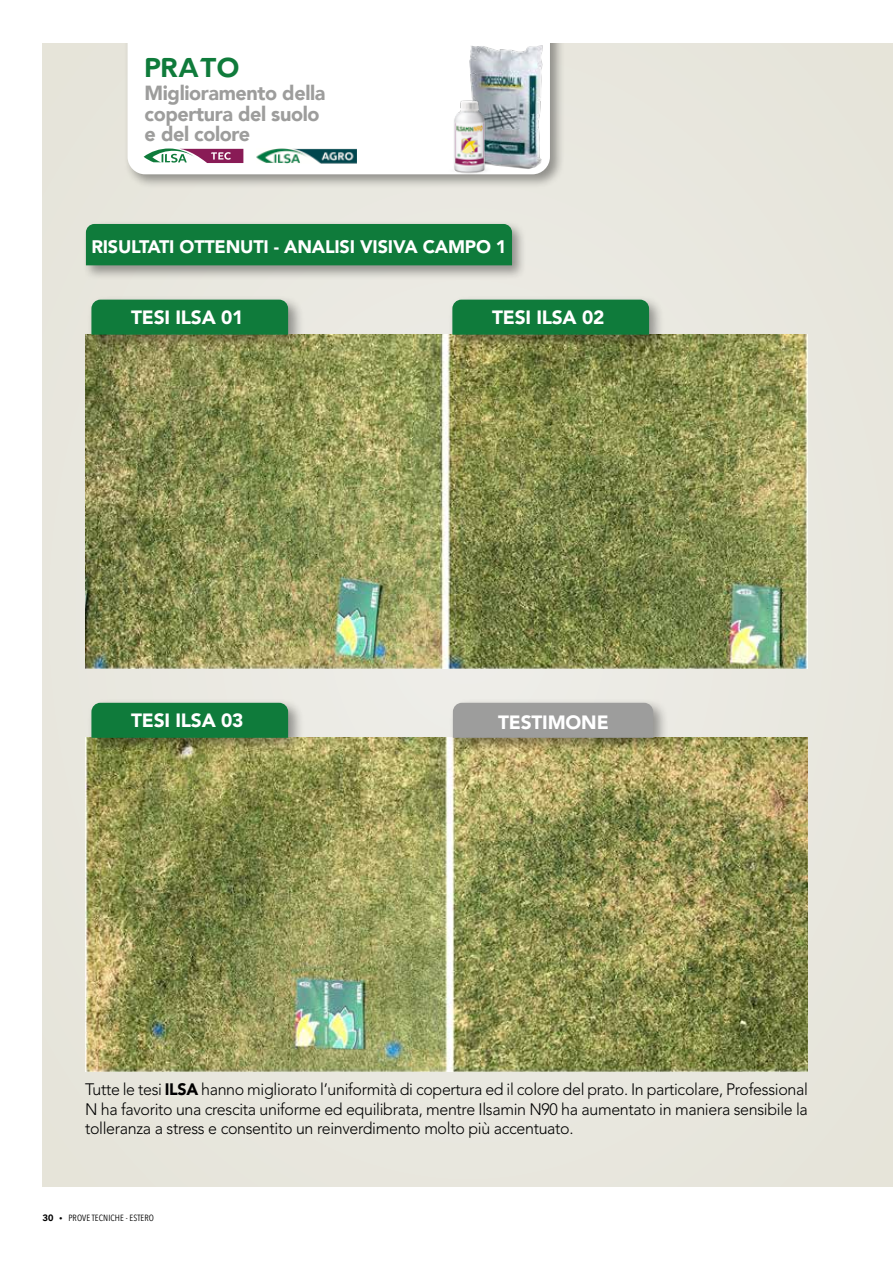
<style>
.page{position:relative;width:893px;height:1263px;background:#fff}
.page>*{position:absolute;margin:0;border:0;box-sizing:border-box;transform-origin:0 0}
.t1{font:26.55px "Ilsanew";color:#0f7b3b}
.t2{font:900 20.4px/20.4px "Avenir LT";letter-spacing:-.02em;color:#9d9d9c}
.t3{font:900 19.05px "Avenir LT Std";letter-spacing:-.01em;color:#fff}
.t4{font:900 18px "Avenir LT Std";letter-spacing:-.01em;color:#fff}
.t5{font:300 16.5px/19.8px "Avenir LT Std";letter-spacing:-.02em;color:#000;text-align:justify}
.t6{font:9px "Avenir Next Condensed";letter-spacing:.01em;color:#000}
.s1{font-weight:900}
.s2{font-family:"Ilsanew"}
</style>
<div class="page">
<div style="left:43px;top:43px;width:850px;height:1143px;background:#e8e7de"></div>
<div style="left:124px;top:0;width:441px;height:189px;background:#000;opacity:.38"></div>
<div style="left:128px;top:43px;width:422px;height:131px;background:#fff"></div>
<svg style="left:144px;top:148px;width:99px;height:15px"></svg>
<img style="left:468px;top:46px;width:76px;height:126px">
<img style="left:440px;top:97px;width:58px;height:84px">
<img style="left:256px;top:148px;width:100px;height:15px">
<img style="left:85px;top:335px;width:722px;height:333px">
<img style="left:86px;top:738px;width:722px;height:334px">
<div style="left:82px;top:220px;width:445px;height:60px;background:#000;opacity:.38"></div>
<div style="left:86px;top:224px;width:426px;height:41px;background:#0f7b3b"></div>
<div style="left:87px;top:295px;width:217px;height:55px;background:#000;opacity:.38"></div>
<div style="left:91px;top:300px;width:197px;height:35px;background:#0f7b3b"></div>
<div style="left:448px;top:295px;width:217px;height:55px;background:#000;opacity:.38"></div>
<div style="left:452px;top:300px;width:197px;height:35px;background:#0f7b3b"></div>
<div style="left:87px;top:698px;width:217px;height:56px;background:#000;opacity:.38"></div>
<div style="left:91px;top:703px;width:197px;height:35px;background:#0f7b3b"></div>
<div style="left:449px;top:698px;width:220px;height:56px;background:#000;opacity:.38"></div>
<div style="left:453px;top:703px;width:200px;height:35px;background:#9d9d9c"></div>
<div style="left:0;top:0;width:893px;height:43px;background:#fff"></div>
<h1 class="t1" style="left:145px;top:52px;width:96px">PRATO</h1>
<p class="t2" style="left:145px;top:83px;width:182px">Miglioramento della copertura del suolo e del colore</p>
<p class="t4" style="left:91px;top:236px;width:417px">RISULTATI OTTENUTI - ANALISI VISIVA CAMPO 1</p>
<p class="t3" style="left:131px;top:306px;width:114px">TESI ILSA 01</p>
<p class="t3" style="left:492px;top:306px;width:114px">TESI ILSA 02</p>
<p class="t3" style="left:131px;top:709px;width:114px">TESI ILSA 03</p>
<p class="t3" style="left:498px;top:711px;width:112px">TESTIMONE</p>
<p class="t5" style="left:85px;top:1079px;width:724px">Tutte le tesi <span class="s1">ILSA</span> hanno migliorato l’uniformità di copertura ed il colore del prato. In particolare, Professional N ha favorito una crescita uniforme ed equilibrata, mentre Ilsamin N90 ha aumentato in maniera sensibile la tolleranza a stress e consentito un reinverdimento molto più accentuato.</p>
<p class="t6" style="left:43px;top:1210px;width:113px"><span class="s2">30 •</span> PROVE TECNICHE - ESTERO</p>
</div>
